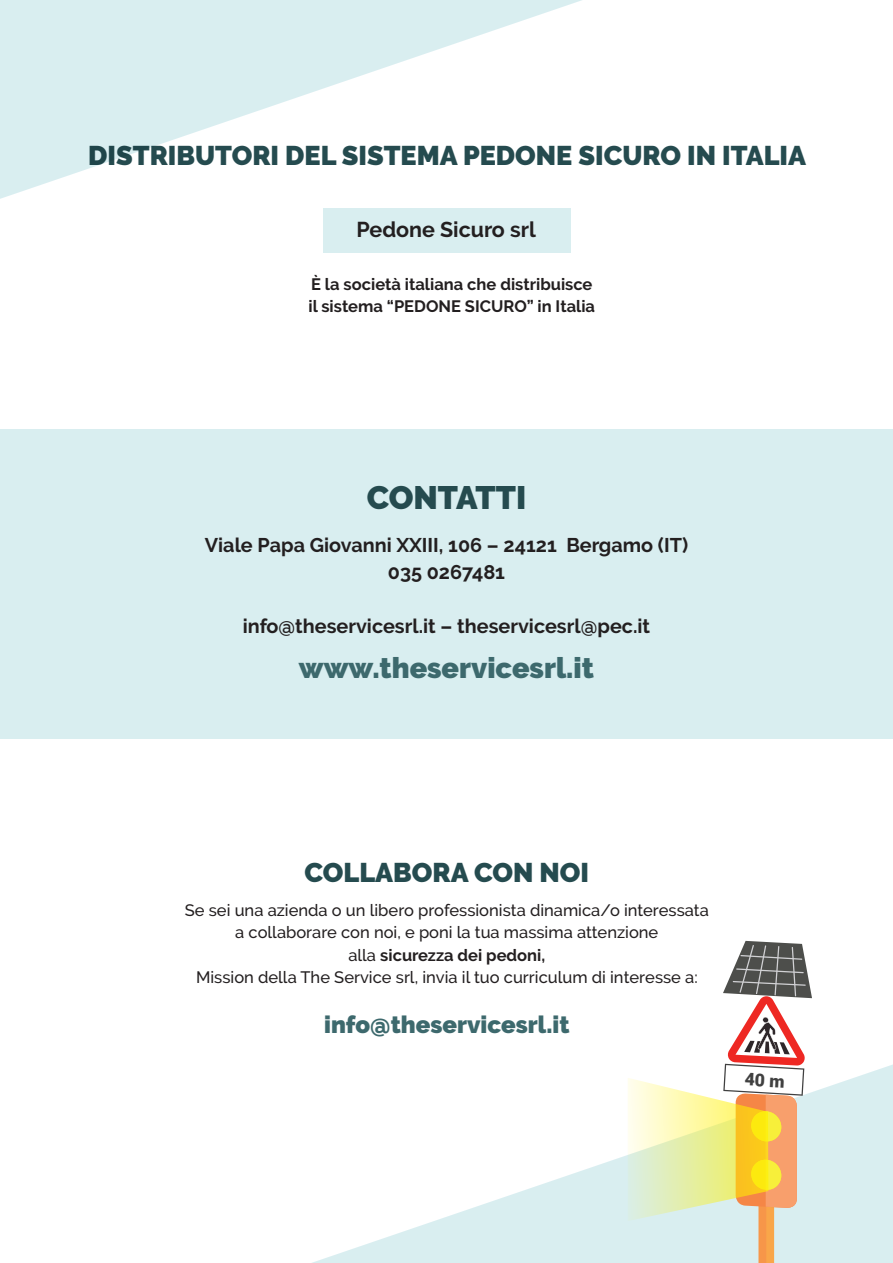
<style>
.page{position:relative;width:893px;height:1263px;background:#fff}
.page>*{position:absolute;margin:0;border:0;box-sizing:border-box;transform-origin:0 0}
.t1{font:900 32.4px "Raleway";color:#254b4f}
.t2{font:900 28.8px "Raleway";color:#3d696d}
.t3{font:900 27px "Raleway";color:#254b4f}
.t4{font:900 24px "Raleway";color:#3d696d}
.t5{font:700 21.45px "Raleway";color:#231f20}
.t6{font:700 19.8px "Raleway";color:#231f20}
.t7{font:500 16.5px/22.5px "Raleway";color:#231f20;text-align:center}
.t8{font:700 16.5px "Raleway";color:#231f20}
.s1{font-weight:700}
</style>
<div class="page">
<svg style="left:312px;top:1064px;width:581px;height:199px"></svg>
<div style="left:323px;top:208px;width:248px;height:45px;background:#d9eef0"></div>
<svg style="left:0;top:0;width:582px;height:199px;fill:#e1f1f3"></svg>
<div style="left:0;top:429px;width:893px;height:309px;background:#d9eef0"></div>
<svg style="left:628px;top:941px;width:184px;height:322px"></svg>
<p class="t3" style="left:88px;top:140px;width:719px">DISTRIBUTORI DEL SISTEMA PEDONE SICURO IN ITALIA</p>
<p class="t5" style="left:356px;top:218px;width:181px">Pedone Sicuro srl</p>
<p class="t8" style="left:311px;top:275px;width:283px">È la società italiana che distribuisce</p>
<p class="t8" style="left:309px;top:297px;width:288px">il sistema “PEDONE SICURO” in Italia</p>
<p class="t1" style="left:367px;top:479px;width:161px">CONTATTI</p>
<p class="t6" style="left:205px;top:534px;width:485px">Viale Papa Giovanni XXIII, 106 – 24121 Bergamo (IT)</p>
<p class="t6" style="left:388px;top:561px;width:119px">035 0267481</p>
<p class="t6" style="left:243px;top:615px;width:409px">info@theservicesrl.it – theservicesrl@pec.it</p>
<p class="t2" style="left:299px;top:651px;width:296px">www.theservicesrl.it</p>
<p class="t3" style="left:305px;top:857px;width:286px">COLLABORA CON NOI</p>
<p class="t7" style="left:185px;top:898px;width:525px">Se sei una azienda o un libero professionista dinamica/o interessata a collaborare con noi, e poni la tua massima attenzione<br>alla <span class="s1">sicurezza dei pedoni,<br></span>Mission della The Service srl, invia il tuo curriculum di interesse a:</p>
<p class="t4" style="left:324px;top:1011px;width:247px">info@theservicesrl.it</p>
</div>
